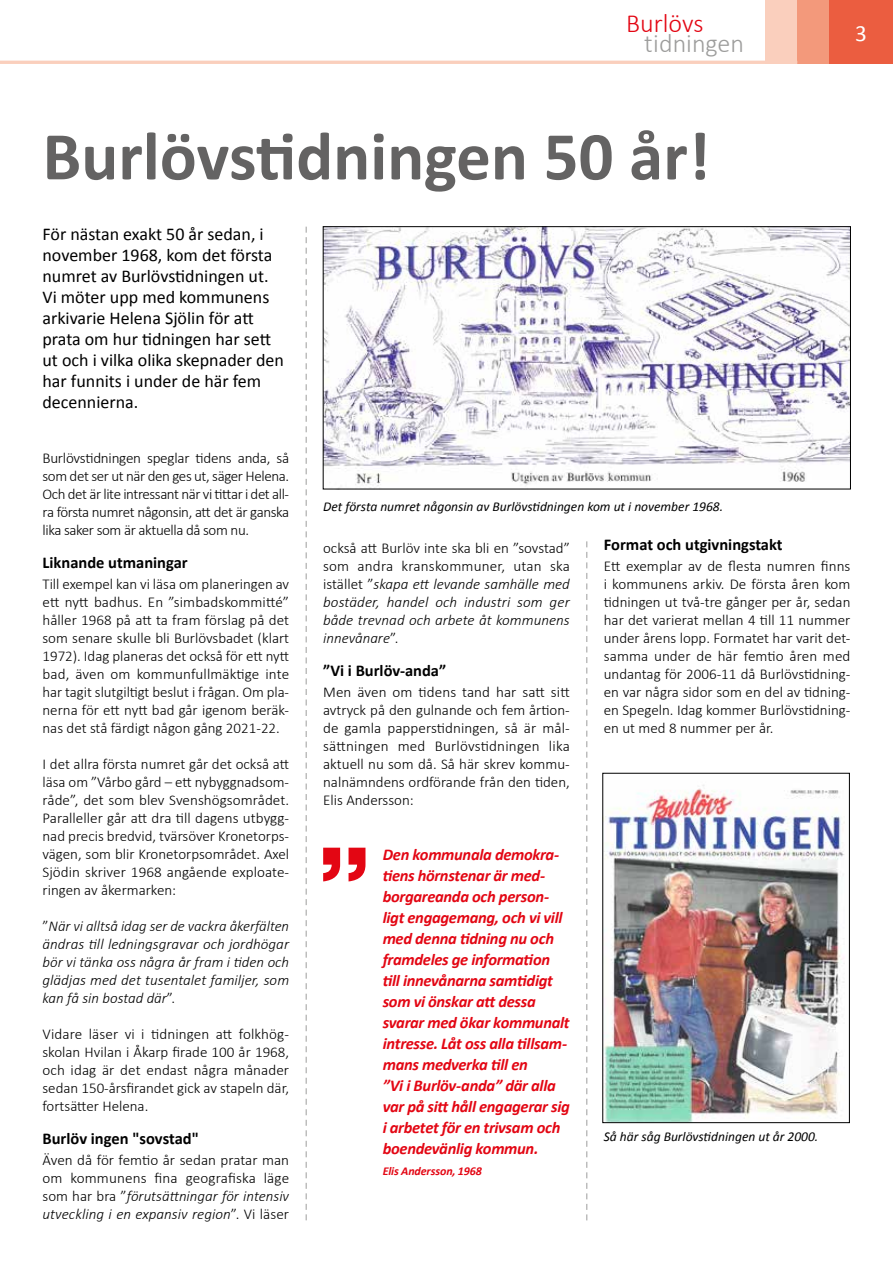
<style>
.page{position:relative;width:893px;height:1263px;background:#fff}
.page>*{position:absolute;margin:0;border:0;box-sizing:border-box;transform-origin:0 0}
.t1{font:700 69px "Calibri";color:#646363}
.t2{font:300 26.1px "Calibri";color:#9d9d9c}
.t3{font:300 26.1px "Calibri";color:#e30613}
.t4{font:23.25px "Calibri";color:#fff}
.t5{font:18px/21px "Calibri";color:#000}
.t6{font:italic 700 16.5px/21px "Calibri";letter-spacing:-.02em;color:#e30613}
.t7{font:700 16.5px "Calibri";color:#000}
.t8{font:300 15px/18px "Calibri";color:#000;text-align:justify}
.t9{font:italic 300 15px/18px "Calibri";color:#000;text-align:justify}
.t10{font:italic 13.5px "Calibri";color:#000}
.t11{font:italic 700 12px "Calibri";letter-spacing:-.005em;color:#e30613}
.s1{font-style:normal}
.s2{font-style:italic}
</style>
<div class="page">
<div style="left:829px;top:0;width:64px;height:64px;background:#eb5d40"></div>
<div style="left:797px;top:0;width:32px;height:64px;background:#f3997b"></div>
<div style="left:765px;top:0;width:32px;height:64px;background:#facfbd"></div>
<hr style="left:0;top:61px;width:797px;height:3px;background:#facfbd">
<img style="left:325px;top:228px;width:524px;height:258px">
<div style="left:323px;top:226px;width:528px;height:263px;border:1px solid #000"></div>
<svg style="left:323px;top:848px;width:42px;height:33px"></svg>
<img style="left:605px;top:785px;width:240px;height:336px">
<div style="left:603px;top:773px;width:247px;height:350px;border:1px solid #000"></div>
<svg style="left:306px;top:227px;width:1px;height:993px"></svg>
<svg style="left:586px;top:541px;width:1px;height:679px"></svg>
<h2 class="t3" style="left:626px;top:7px;width:79px">Burlövs</h2>
<h2 class="t2" style="left:644px;top:27px;width:101px">tidningen</h2>
<h1 class="t1" style="left:43px;top:112px;width:669px">Burlövstidningen 50 år!</h1>
<p class="t5" style="left:43px;top:224px;width:243px">För nästan exakt 50 år sedan, i november 1968, kom det första numret av Burlövstidningen ut.<br>Vi möter upp med kommunens arkivarie Helena Sjölin för att prata om hur tidningen har sett ut och i vilka olika skepnader den har funnits i under de här fem decennierna.</p>
<h3 class="t4" style="left:855px;top:19px;width:13px">3</h3>
<p class="t8" style="left:43px;top:449px;width:248px">Burlövstidningen speglar tidens anda, så som det ser ut när den ges ut, säger Helena.<br>Och det är lite intressant när vi tittar i det all&shy;ra första numret någonsin, att det är ganska lika saker som är aktuella då som nu.</p>
<p class="t7" style="left:43px;top:552px;width:147px">Liknande utmaningar</p>
<p class="t8" style="left:43px;top:575px;width:248px">Till exempel kan vi läsa om planeringen av ett nytt badhus. En ”simbadskommitté” håller 1968 på att ta fram förslag på det som senare skulle bli Burlövsbadet (klart 1972). Idag planeras det också för ett nytt bad, även om kommunfullmäktige inte har tagit slutgiltigt beslut i frågan. Om pla&shy;nerna för ett nytt bad går igenom beräk&shy;nas det stå färdigt någon gång 2021-22.</p>
<p class="t8" style="left:43px;top:755px;width:248px">I det allra första numret går det också att läsa om ”Vårbo gård – ett nybyggnadsom&shy;råde”, det som blev Svenshögsområdet.<br>Paralleller går att dra till dagens utbygg&shy;nad precis bredvid, tvärsöver Kronetorps&shy;vägen, som blir Kronetorpsområdet. Axel Sjödin skriver 1968 angående exploate&shy;ringen av åkermarken:</p>
<p class="t9" style="left:43px;top:917px;width:248px"><span class="s1">”</span>När vi alltså idag ser de vackra åkerfälten ändras till ledningsgravar och jordhögar bör vi tänka oss några år fram i tiden och glädjas med det tusentalet familjer, som kan få sin bostad där<span class="s1">”.</span></p>
<p class="t8" style="left:43px;top:1025px;width:248px">Vidare läser vi i tidningen att folkhög&shy;skolan Hvilan i Åkarp firade 100 år 1968, och idag är det endast några månader sedan 150-årsfirandet gick av stapeln där, fortsätter Helena.</p>
<p class="t7" style="left:43px;top:1128px;width:158px">Burlöv ingen "sovstad"</p>
<p class="t8" style="left:43px;top:1151px;width:248px">Även då för femtio år sedan pratar man om kommunens fina geografiska läge som har bra ”<span class="s2">förutsättningar för intensiv utveckling i en expansiv region</span>”. Vi läser</p>
<p class="t10" style="left:323px;top:497px;width:401px">Det första numret någonsin av Burlövstidningen kom ut i november 1968.</p>
<p class="t9" style="left:323px;top:539px;width:248px"><span class="s1">också att Burlöv inte ska bli en ”sovstad” som andra kranskommuner, utan ska istället ”</span>skapa ett levande samhälle med bostäder, handel och industri som ger både trevnad och arbete åt kommunens innevånare<span class="s1">”.</span></p>
<p class="t7" style="left:323px;top:660px;width:125px">”Vi i Burlöv-anda”</p>
<p class="t8" style="left:323px;top:683px;width:248px">Men även om tidens tand har satt sitt avtryck på den gulnande och fem årtion&shy;de gamla papperstidningen, så är mål&shy;sättningen med Burlövstidningen lika aktuell nu som då. Så här skrev kommu&shy;nalnämndens ordförande från den tiden, Elis Andersson:</p>
<p class="t6" style="left:383px;top:844px;width:189px">Den kommunala demokra&shy;tiens hörnstenar är med&shy;borgareanda och person&shy;ligt engagemang, och vi vill med denna tidning nu och framdeles ge information till innevånarna samtidigt som vi önskar att dessa svarar med ökar kommunalt intresse. Låt oss alla tillsam&shy;mans medverka till en<br>”Vi i Burlöv-anda” där alla var på sitt håll engagerar sig i arbetet för en trivsam och boendevänlig kommun.</p>
<p class="t11" style="left:383px;top:1163px;width:101px">Elis Andersson, 1968</p>
<p class="t7" style="left:604px;top:534px;width:180px">Format och utgivningstakt</p>
<p class="t8" style="left:604px;top:557px;width:248px">Ett exemplar av de flesta numren finns i kommunens arkiv. De första åren kom tidningen ut två-tre gånger per år, sedan har det varierat mellan 4 till 11 nummer under årens lopp. Formatet har varit det&shy;samma under de här femtio åren med undantag för 2006-11 då Burlövstidning&shy;en var några sidor som en del av tidning&shy;en Spegeln. Idag kommer Burlövstidning&shy;en ut med 8 nummer per år.</p>
<p class="t10" style="left:604px;top:1127px;width:216px">Så här såg Burlövstidningen ut år 2000.</p>
</div>
